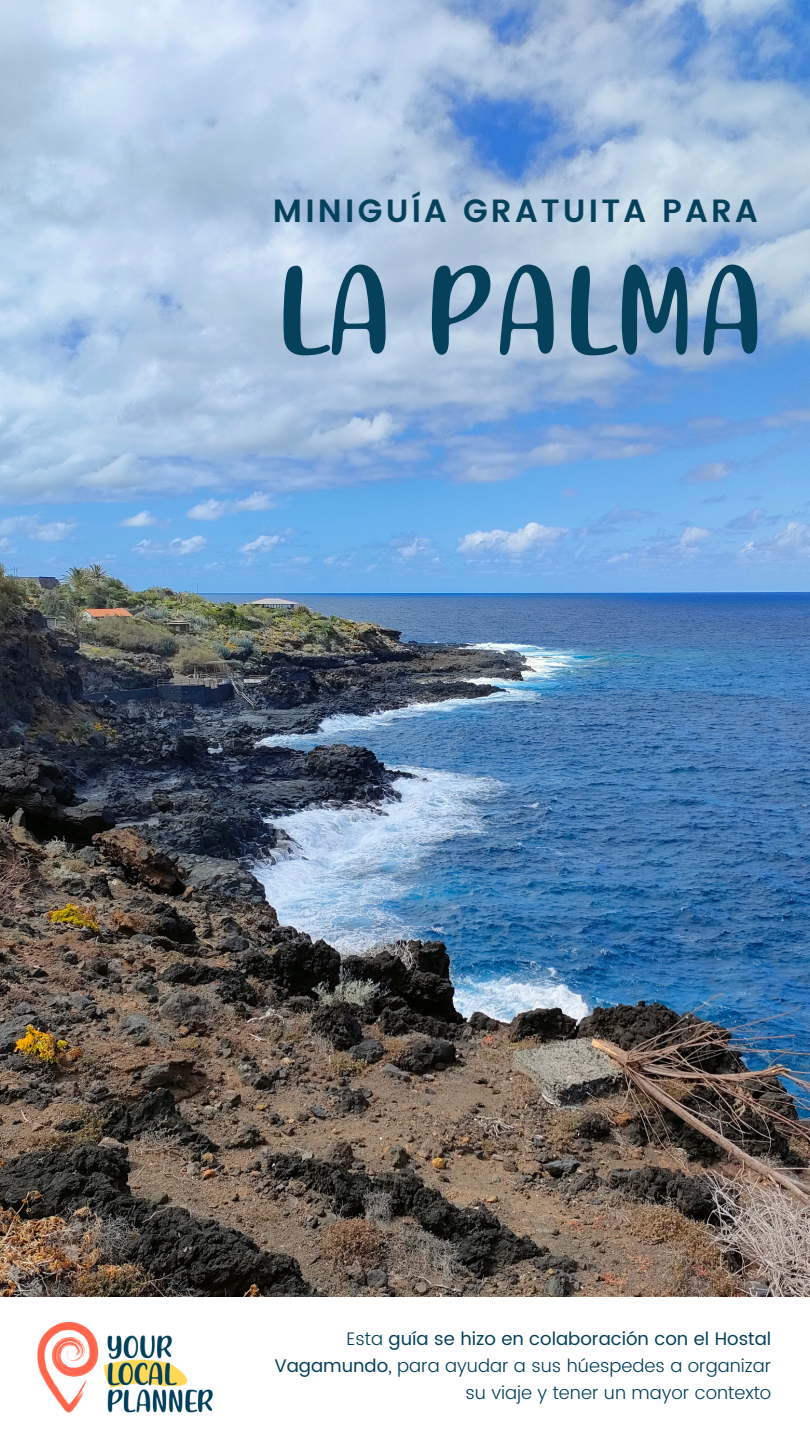
<style>
.page{position:relative;width:810px;height:1440px;background:#fff}
.page>*{position:absolute;margin:0;border:0;box-sizing:border-box;transform-origin:0 0}
.t1{font:118.4px "Friendly Schoolmates";letter-spacing:.05em;color:#05415b}
.t2{font:600 32.2px "Poppins";letter-spacing:.1em;color:#05415b}
.t3{font:300 18.2px/27px "Poppins";color:#05415b;text-align:right}
.s1{font-weight:400}
</style>
<div class="page">
<img style="left:0;top:0;width:810px;height:1297px">
<img style="left:37px;top:1321px;width:176px;height:92px">
<p class="t2" style="left:273px;top:192px;width:486px">MINIGUÍA GRATUITA PARA</p>
<p class="t1" style="left:278px;top:244px;width:487px">LA PALMA</p>
<p class="t3" style="left:274px;top:1325px;width:498px">Esta <span class="s1">guía se hizo en colaboración con el Hostal<br>Vagamundo,</span> para ayudar a sus húespedes a organizar su viaje y tener un mayor contexto</p>
</div>
